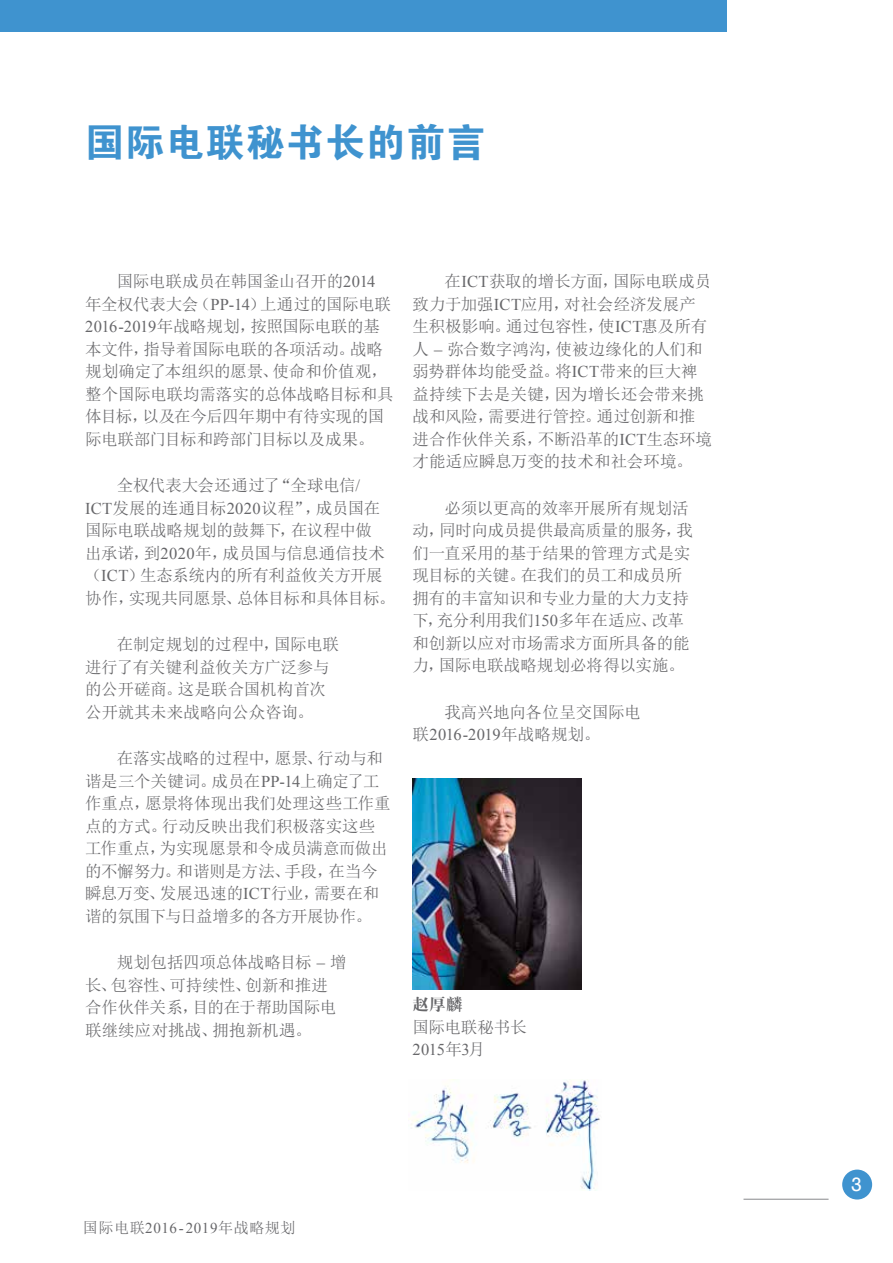
<style>
.page{position:relative;width:893px;height:1263px;background:#fff}
.page>*{position:absolute;margin:0;border:0;box-sizing:border-box;transform-origin:0 0}
.t1{font:39px "FZDHTJW GB1 0";letter-spacing:.03em;color:#3f93cf}
.t2{font:19.8px "Rockwell";color:#fff}
.t3{font:16.5px/22.5px "Sim Sun";letter-spacing:-.01em;color:#67676a}
.t4{font:16.5px "Times New Roman";letter-spacing:-.015em;color:#67676a}
.t5{font:16.5px "FZDBSJW GB1 0";color:#67676a}
.t6{font:15px "Sim Sun";letter-spacing:.04em;color:#67676a}
.s1{font-family:"Times New Roman"}
.s2{font-family:"Sim Sun"}
</style>
<div class="page">
<div style="left:842px;top:1169px;width:30px;height:30px;background:#3f93cf;border-radius:50%"></div>
<hr style="left:743px;top:1199px;width:85px;height:1px;background:#87898c">
<div style="left:0;top:0;width:726px;height:31px;background:#3f93cf"></div>
<img style="left:412px;top:778px;width:169px;height:211px">
<img style="left:411px;top:1079px;width:189px;height:112px">
<h1 class="t1" style="left:85px;top:121px;width:402px">国际电联秘书长的前言</h1>
<p class="t3" style="left:85px;top:270px;width:310px;text-indent:32px">国际电联成员在韩国釜山召开的<span class="s1">2014</span>年全权代表大会（<span class="s1">PP-14</span>）上通过的国际电联<br><span class="s1">2016-2019</span>年战略规划，按照国际电联的基本文件，指导着国际电联的各项活动。战略规划确定了本组织的愿景、使命和价值观，整个国际电联均需落实的总体战略目标和具体目标，以及在今后四年期中有待实现的国际电联部门目标和跨部门目标以及成果。</p>
<p class="t3" style="left:85px;top:474px;width:312px;text-indent:32px">全权代表大会还通过了“全球电信<span class="s1">/<br>ICT</span>发展的连通目标<span class="s1">2020</span>议程”，成员国在国际电联战略规划的鼓舞下，在议程中做<br>出承诺，到<span class="s1">2020</span>年，成员国与信息通信技术（<span class="s1">ICT</span>）生态系统内的所有利益攸关方开展协作，实现共同愿景、总体目标和具体目标。</p>
<p class="t3" style="left:85px;top:633px;width:255px;text-indent:32px">在制定规划的过程中，国际电联进行了有关键利益攸关方广泛参与的公开磋商。这是联合国机构首次公开就其未来战略向公众咨询。</p>
<p class="t3" style="left:85px;top:747px;width:307px;text-indent:32px">在落实战略的过程中，愿景、行动与和谐是三个关键词。成员在<span class="s1">PP-14</span>上确定了工作重点，愿景将体现出我们处理这些工作重点的方式。行动反映出我们积极落实这些工作重点，为实现愿景和令成员满意而做出的不懈努力。和谐则是方法、手段，在当今瞬息万变、发展迅速的<span class="s1">ICT</span>行业，需要在和谐的氛围下与日益增多的各方开展协作。</p>
<p class="t3" style="left:85px;top:951px;width:263px;text-indent:32px">规划包括四项总体战略目标 <span class="s1">–</span> 增长、包容性、可持续性、创新和推进合作伙伴关系，目的在于帮助国际电联继续应对挑战、拥抱新机遇。</p>
<p class="t3" style="left:412px;top:270px;width:301px;text-indent:32px">在<span class="s1">ICT</span>获取的增长方面，国际电联成员致力于加强<span class="s1">ICT</span>应用，对社会经济发展产生积极影响。通过包容性，使<span class="s1">ICT</span>惠及所有人 <span class="s1">–</span> 弥合数字鸿沟，使被边缘化的人们和弱势群体均能受益。将<span class="s1">ICT</span>带来的巨大裨益持续下去是关键，因为增长还会带来挑战和风险，需要进行管控。通过创新和推进合作伙伴关系，不断沿革的<span class="s1">ICT</span>生态环境才能适应瞬息万变的技术和社会环境。</p>
<p class="t3" style="left:412px;top:497px;width:282px;text-indent:32px">必须以更高的效率开展所有规划活动，同时向成员提供最高质量的服务，我们一直采用的基于结果的管理方式是实现目标的关键。在我们的员工和成员所拥有的丰富知识和专业力量的大力支持下，充分利用我们<span class="s1">150</span>多年在适应、改革和创新以应对市场需求方面所具备的能力，国际电联战略规划必将得以实施。</p>
<p class="t3" style="left:444px;top:701px;width:198px">我高兴地向各位呈交国际电</p>
<p class="t4" style="left:412px;top:724px;width:189px"><span class="s2">联</span>2016-2019<span class="s2">年战略规划。</span></p>
<p class="t5" style="left:412px;top:996px;width:52px">赵厚麟</p>
<p class="t3" style="left:412px;top:1016px;width:116px">国际电联秘书长</p>
<p class="t4" style="left:412px;top:1039px;width:74px">2015<span class="s2">年</span>3<span class="s2">月</span></p>
<p class="t6" style="left:83px;top:1220px;width:214px">国际电联<span class="s1">2016 - 2019</span>年战略规划</p>
<p class="t2" style="left:851px;top:1173px;width:12px">3</p>
</div>
